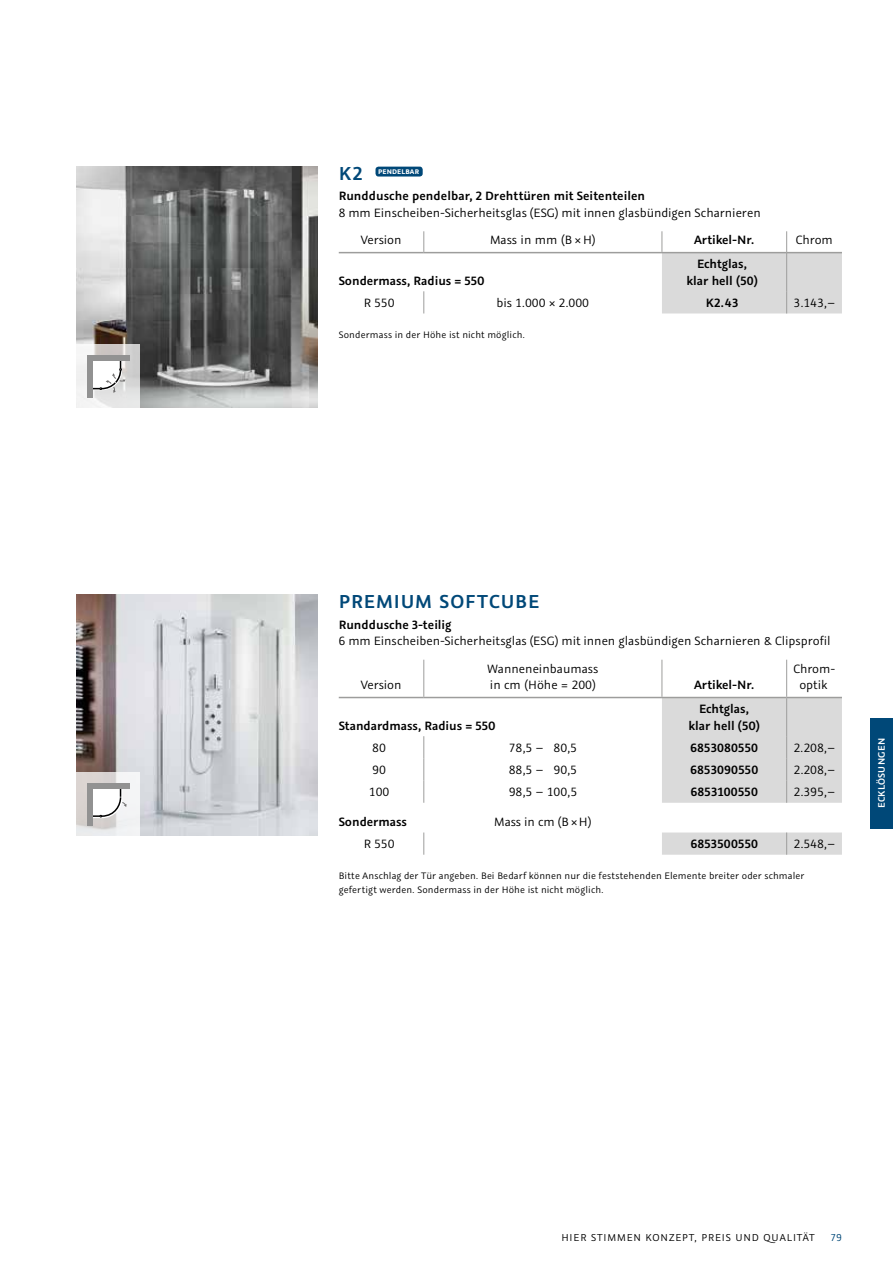
<style>
.page{position:relative;width:893px;height:1263px;background:#fff}
.page>*{position:absolute;margin:0;border:0;box-sizing:border-box;transform-origin:0 0}
.t1{font:600 21px "Graublau Sans";letter-spacing:.045em;color:#004878}
.t2{font:13.5px/16.5px "Graublau Sans";color:#000}
.t3{font:600 13.5px/16.5px "Graublau Sans";letter-spacing:-.005em;color:#000;text-align:center}
.t4{font:11.25px "Graublau Sans";letter-spacing:.08em;color:#000}
.t5{font:11.25px "Graublau Sans";color:#004878}
.t6{font:10.5px/13.5px "Graublau Sans";letter-spacing:.01em;color:#000}
.t7{font:600 10.5px "Graublau Sans";letter-spacing:.03em;color:#fff}
.t8{font:700 7.5px "Graublau Sans";letter-spacing:.025em;color:#fff}
</style>
<div class="page">
<div style="left:870px;top:718px;width:23px;height:110px;background:#004878"></div>
<hr style="left:339px;top:697px;width:85px;height:1px;background:#9d9d9c">
<hr style="left:424px;top:697px;width:238px;height:1px;background:#9d9d9c">
<hr style="left:424px;top:660px;width:1px;height:37px;background:#9d9d9c">
<svg style="left:424px;top:736px;width:1px;height:67px"></svg>
<svg style="left:424px;top:832px;width:1px;height:23px"></svg>
<hr style="left:786px;top:660px;width:1px;height:37px;background:#9d9d9c">
<hr style="left:662px;top:660px;width:1px;height:37px;background:#9d9d9c">
<svg style="left:662px;top:697px;width:180px;height:158px"></svg>
<img style="left:77px;top:595px;width:240px;height:241px">
<svg style="left:77px;top:772px;width:63px;height:64px"></svg>
<div style="left:87px;top:783px;width:6px;height:42px;background:#929292"></div>
<div style="left:87px;top:783px;width:43px;height:5px;background:#929292"></div>
<svg style="left:93px;top:788px;width:34px;height:30px"></svg>
<img style="left:77px;top:167px;width:240px;height:240px">
<div style="left:375px;top:167px;width:48px;height:10px;background:#004878;border-radius:3px"></div>
<hr style="left:339px;top:252px;width:85px;height:1px;background:#9d9d9c">
<hr style="left:424px;top:252px;width:238px;height:1px;background:#9d9d9c">
<svg style="left:424px;top:291px;width:1px;height:22px"></svg>
<svg style="left:424px;top:231px;width:1px;height:21px"></svg>
<svg style="left:662px;top:231px;width:180px;height:82px"></svg>
<svg style="left:77px;top:344px;width:63px;height:63px"></svg>
<div style="left:87px;top:355px;width:6px;height:43px;background:#929292"></div>
<div style="left:87px;top:355px;width:43px;height:6px;background:#929292"></div>
<svg style="left:93px;top:361px;width:33px;height:32px"></svg>
<h1 class="t1" style="left:339px;top:160px;width:25px">K2</h1>
<p class="t8" style="left:378px;top:167px;width:42px">PENDELBAR</p>
<p class="t3" style="left:339px;top:188px;width:308px">Runddusche pendelbar, 2 Drehttüren mit Seitenteilen</p>
<p class="t2" style="left:361px;top:199px;width:401px;line-height:27.3px;text-indent:-22px">8 mm Einscheiben-Sicherheitsglas (ESG) mit innen glasbündigen Scharnieren<br>Version</p>
<p class="t2" style="left:490px;top:232px;width:107px">Mass in mm (B × H)</p>
<p class="t3" style="left:694px;top:231px;width:62px">Artikel-Nr.</p>
<p class="t2" style="left:796px;top:232px;width:38px">Chrom</p>
<p class="t3" style="left:339px;top:272px;width:147px">Sondermass, Radius = 550</p>
<p class="t3" style="left:686px;top:256px;width:73px">Echtglas, klar hell (50)</p>
<p class="t2" style="left:364px;top:295px;width:32px">R 550</p>
<p class="t2" style="left:497px;top:295px;width:94px">bis 1.000 × 2.000</p>
<p class="t3" style="left:706px;top:294px;width:34px">K2.43</p>
<p class="t2" style="left:793px;top:294px;width:43px">3.143,–</p>
<p class="t6" style="left:339px;top:328px;width:188px">Sondermass in der Höhe ist nicht möglich.</p>
<h1 class="t1" style="left:339px;top:588px;width:202px">PREMIUM SOFTCUBE</h1>
<p class="t3" style="left:339px;top:616px;width:114px">Runddusche 3-teilig</p>
<p class="t2" style="left:339px;top:633px;width:493px">6 mm Einscheiben-Sicherheitsglas (ESG) mit innen glasbündigen Scharnieren &amp; Clipsprofil</p>
<p class="t2" style="left:361px;top:676px;width:42px">Version</p>
<p class="t2" style="left:487px;top:660px;width:112px">Wanneneinbaumass in cm (Höhe = 200)</p>
<p class="t2" style="left:793px;top:660px;width:43px;text-align:center">Chrom&shy;optik</p>
<p class="t3" style="left:694px;top:676px;width:62px">Artikel-Nr.</p>
<p class="t3" style="left:339px;top:717px;width:158px">Standardmass, Radius = 550</p>
<p class="t3" style="left:688px;top:701px;width:73px">Echtglas, klar hell (50)</p>
<p class="t2" style="left:372px;top:739px;width:15px">80</p>
<p class="t2" style="left:509px;top:739px;width:70px">78,5 – 80,5</p>
<p class="t3" style="left:690px;top:739px;width:69px">6853080550</p>
<p class="t2" style="left:793px;top:739px;width:43px">2.208,–</p>
<p class="t2" style="left:372px;top:762px;width:15px">90</p>
<p class="t2" style="left:509px;top:762px;width:70px">88,5 – 90,5</p>
<p class="t3" style="left:690px;top:761px;width:70px">6853090550</p>
<p class="t2" style="left:793px;top:762px;width:43px">2.208,–</p>
<p class="t2" style="left:369px;top:784px;width:22px">100</p>
<p class="t2" style="left:509px;top:784px;width:70px">98,5 – 100,5</p>
<p class="t3" style="left:690px;top:784px;width:69px">6853100550</p>
<p class="t2" style="left:793px;top:784px;width:43px">2.395,–</p>
<p class="t3" style="left:339px;top:814px;width:70px">Sondermass</p>
<p class="t2" style="left:494px;top:814px;width:99px">Mass in cm (B × H)</p>
<p class="t2" style="left:364px;top:836px;width:32px">R 550</p>
<p class="t3" style="left:690px;top:836px;width:69px">6853500550</p>
<p class="t2" style="left:793px;top:836px;width:43px">2.548,–</p>
<p class="t6" style="left:339px;top:869px;width:467px">Bitte Anschlag der Tür angeben. Bei Bedarf können nur die feststehenden Elemente breiter oder schmaler gefertigt werden. Sondermass in der Höhe ist nicht möglich.</p>
<p class="t7" style="left:875px;top:808px;width:72px;rotate:-90deg">ECKLÖSUNGEN</p>
<p class="t4" style="left:561px;top:1230px;width:255px">HIER STIMMEN KONZEPT, PREIS UND QUALITÄT</p>
<p class="t5" style="left:830px;top:1230px;width:13px">79</p>
</div>
